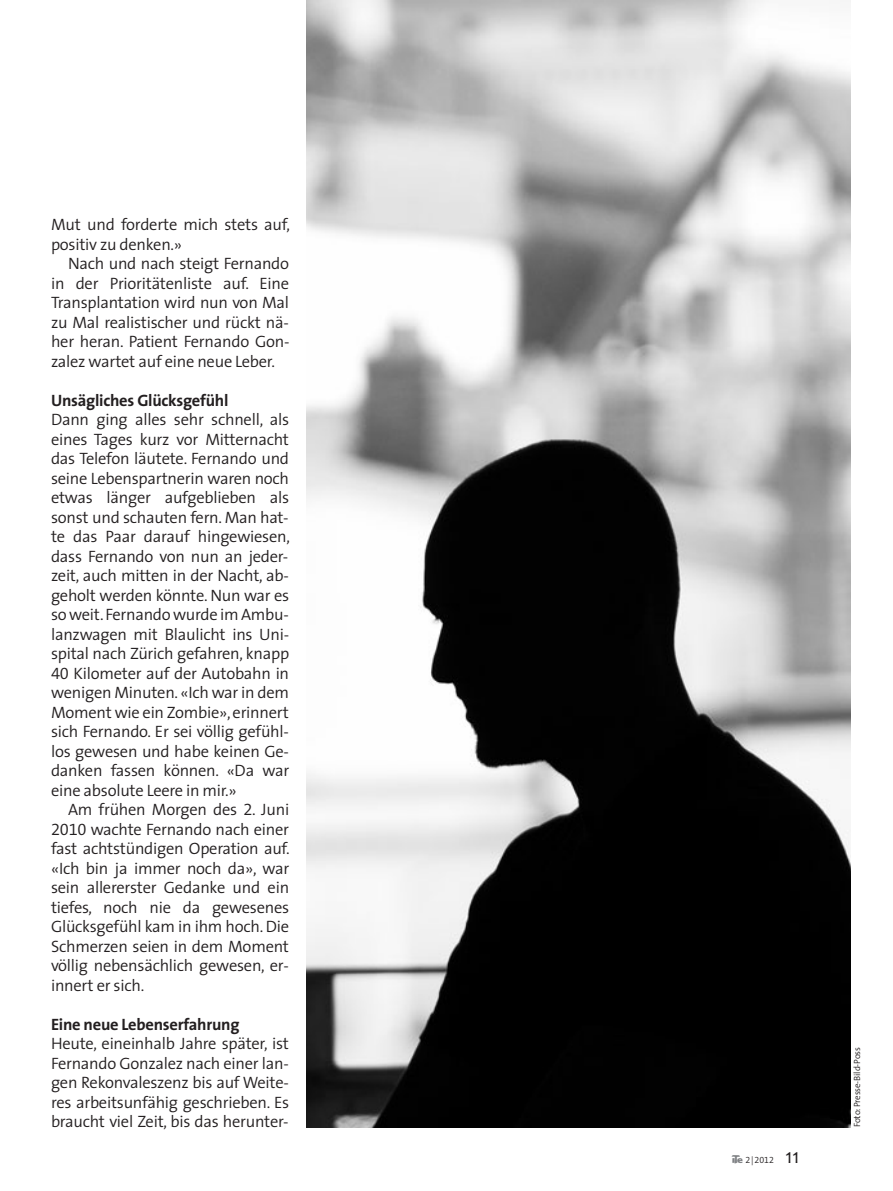
<style>
.page{position:relative;width:893px;height:1191px;background:#fff}
.page>*{position:absolute;margin:0;border:0;box-sizing:border-box;transform-origin:0 0}
.t1{font:21px "Candara";color:#231f20;scale:.94 1}
.t2{font:300 16.5px/19.5px "The Sans SN";letter-spacing:-.015em;color:#231f20;text-align:justify}
.t3{font:700 16.5px "The Sans SN";letter-spacing:-.015em;color:#231f20}
.t4{font:300 9px "The Sans SN";letter-spacing:-.015em;color:#231f20}
.s1{font-family:"Ite Font";font-weight:400;color:#808285}
</style>
<div class="page">
<img style="left:306px;top:0;width:544px;height:1127px">
<p class="t2" style="left:51px;top:216px;width:240px">Mut und forderte mich stets auf, positiv zu denken.»</p>
<p class="t2" style="left:51px;top:255px;width:240px;text-indent:17px">Nach und nach steigt Fernando in der Prioritätenliste auf. Eine Transplantation wird nun von Mal zu Mal realistischer und rückt nä&shy;her heran. Patient Fernando Gon&shy;zalez wartet auf eine neue Leber.</p>
<p class="t3" style="left:51px;top:394px;width:179px">Unsägliches Glücksgefühl</p>
<p class="t2" style="left:51px;top:411px;width:240px">Dann ging alles sehr schnell, als eines Tages kurz vor Mitternacht das Telefon läutete. Fernando und seine Lebenspartnerin waren noch etwas länger aufgeblieben als sonst und schauten fern. Man hat&shy;te das Paar darauf hingewiesen, dass Fernando von nun an jeder&shy;zeit, auch mitten in der Nacht, ab&shy;geholt werden könnte. Nun war es so weit. Fernando wurde im Ambu&shy;lanzwagen mit Blaulicht ins Uni&shy;spital nach Zürich gefahren, knapp 40 Kilometer auf der Autobahn in wenigen Minuten. «Ich war in dem Moment wie ein Zombie», erinnert sich Fernando. Er sei völlig gefühl&shy;los gewesen und habe keinen Ge&shy;danken fassen können. «Da war eine absolute Leere in mir.»</p>
<p class="t2" style="left:51px;top:801px;width:240px;text-indent:17px">Am frühen Morgen des 2. Juni 2010 wachte Fernando nach einer fast achtstündigen Operation auf. «Ich bin ja immer noch da», war sein allererster Gedanke und ein tiefes, noch nie da gewesenes Glücksgefühl kam in ihm hoch. Die Schmerzen seien in dem Moment völlig nebensächlich gewesen, er&shy;innert er sich.</p>
<p class="t3" style="left:51px;top:1018px;width:190px">Eine neue Lebenserfahrung</p>
<p class="t2" style="left:51px;top:1035px;width:240px">Heute, eineinhalb Jahre später, ist Fernando Gonzalez nach einer lan&shy;gen Rekonvaleszenz bis auf Weite&shy;res arbeitsunfähig geschrieben. Es braucht viel Zeit, bis das herunter-</p>
<p class="t4" style="left:732px;top:1156px;width:44px"><span class="s1">a</span> 2|2012</p>
<p class="t1" style="left:786px;top:1143px;width:16px">11</p>
<p class="t4" style="left:853px;top:1127px;width:82px;rotate:-90deg">Foto: Presse-Bild-Poss</p>
</div>
